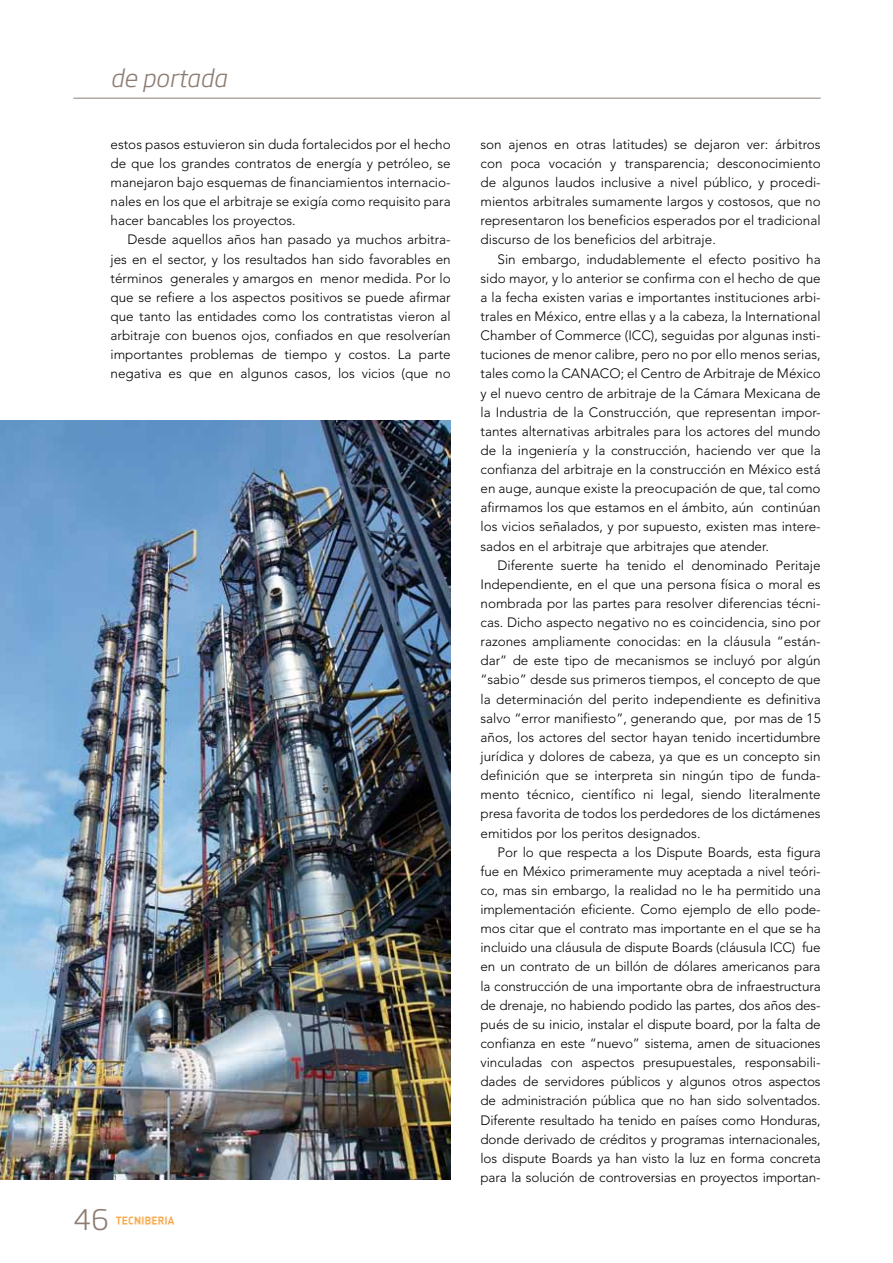
<style>
.page{position:relative;width:893px;height:1263px;background:#fff}
.page>*{position:absolute;margin:0;border:0;box-sizing:border-box;transform-origin:0 0}
.t1{font:300 27.9px "Soho Gothic Pro";color:#8d7d74}
.t2{font:italic 300 24px "Soho Gothic Pro";color:#8d7d74}
.t3{font:300 13.5px/19.2px "Avenir LT Std";color:#000;text-align:justify}
</style>
<div class="page">
<hr style="left:74px;top:98px;width:747px;height:1px;background:#8d7d74">
<img style="left:115px;top:1216px;width:60px;height:9px">
<img style="left:0;top:420px;width:451px;height:760px">
<h2 class="t2" style="left:111px;top:59px;width:118px">de portada</h2>
<p class="t3" style="left:111px;top:135px;width:342px">estos pasos estuvieron sin duda fortalecidos por el hecho de que los grandes contratos de energía y petróleo, se manejaron bajo esquemas de financiamientos internacio&shy;nales en los que el arbitraje se exigía como requisito para hacer bancables los proyectos.</p>
<p class="t3" style="left:111px;top:230px;width:342px;text-indent:17px">Desde aquellos años han pasado ya muchos arbitra&shy;jes en el sector, y los resultados han sido favorables en términos generales y amargos en menor medida. Por lo que se refiere a los aspectos positivos se puede afirmar que tanto las entidades como los contratistas vieron al arbitraje con buenos ojos, confiados en que resolverían importantes problemas de tiempo y costos. La parte negativa es que en algunos casos, los vicios (que no</p>
<h1 class="t1" style="left:74px;top:1198px;width:37px">46</h1>
<p class="t3" style="left:480px;top:135px;width:342px">son ajenos en otras latitudes) se dejaron ver: árbitros con poca vocación y transparencia; desconocimiento de algunos laudos inclusive a nivel público, y procedi&shy;mientos arbitrales sumamente largos y costosos, que no representaron los beneficios esperados por el tradicional discurso de los beneficios del arbitraje.</p>
<p class="t3" style="left:480px;top:249px;width:342px;text-indent:17px">Sin embargo, indudablemente el efecto positivo ha sido mayor, y lo anterior se confirma con el hecho de que a la fecha existen varias e importantes instituciones arbi&shy;trales en México, entre ellas y a la cabeza, la International Chamber of Commerce (ICC), seguidas por algunas insti&shy;tuciones de menor calibre, pero no por ello menos serias, tales como la CANACO; el Centro de Arbitraje de México y el nuevo centro de arbitraje de la Cámara Mexicana de la Industria de la Construcción, que representan impor&shy;tantes alternativas arbitrales para los actores del mundo de la ingeniería y la construcción, haciendo ver que la confianza del arbitraje en la construcción en México está en auge, aunque existe la preocupación de que, tal como afirmamos los que estamos en el ámbito, aún continúan los vicios señalados, y por supuesto, existen mas intere&shy;sados en el arbitraje que arbitrajes que atender.</p>
<p class="t3" style="left:480px;top:555px;width:342px;text-indent:17px">Diferente suerte ha tenido el denominado Peritaje Independiente, en el que una persona física o moral es nombrada por las partes para resolver diferencias técni&shy;cas. Dicho aspecto negativo no es coincidencia, sino por razones ampliamente conocidas: en la cláusula “están&shy;dar” de este tipo de mecanismos se incluyó por algún “sabio” desde sus primeros tiempos, el concepto de que la determinación del perito independiente es definitiva salvo “error manifiesto”, generando que, por mas de 15 años, los actores del sector hayan tenido incertidumbre jurídica y dolores de cabeza, ya que es un concepto sin definición que se interpreta sin ningún tipo de funda&shy;mento técnico, científico ni legal, siendo literalmente presa favorita de todos los perdedores de los dictámenes emitidos por los peritos designados.</p>
<p class="t3" style="left:480px;top:842px;width:342px;text-indent:17px">Por lo que respecta a los Dispute Boards, esta figura fue en México primeramente muy aceptada a nivel teóri&shy;co, mas sin embargo, la realidad no le ha permitido una implementación eficiente. Como ejemplo de ello pode&shy;mos citar que el contrato mas importante en el que se ha incluido una cláusula de dispute Boards (cláusula ICC) fue en un contrato de un billón de dólares americanos para la construcción de una importante obra de infraestructura de drenaje, no habiendo podido las partes, dos años des&shy;pués de su inicio, instalar el dispute board, por la falta de confianza en este “nuevo” sistema, amen de situaciones vinculadas con aspectos presupuestales, responsabili&shy;dades de servidores públicos y algunos otros aspectos de administración pública que no han sido solventados.<br>Diferente resultado ha tenido en países como Honduras, donde derivado de créditos y programas internacionales, los dispute Boards ya han visto la luz en forma concreta para la solución de controversias en proyectos importan-</p>
</div>
